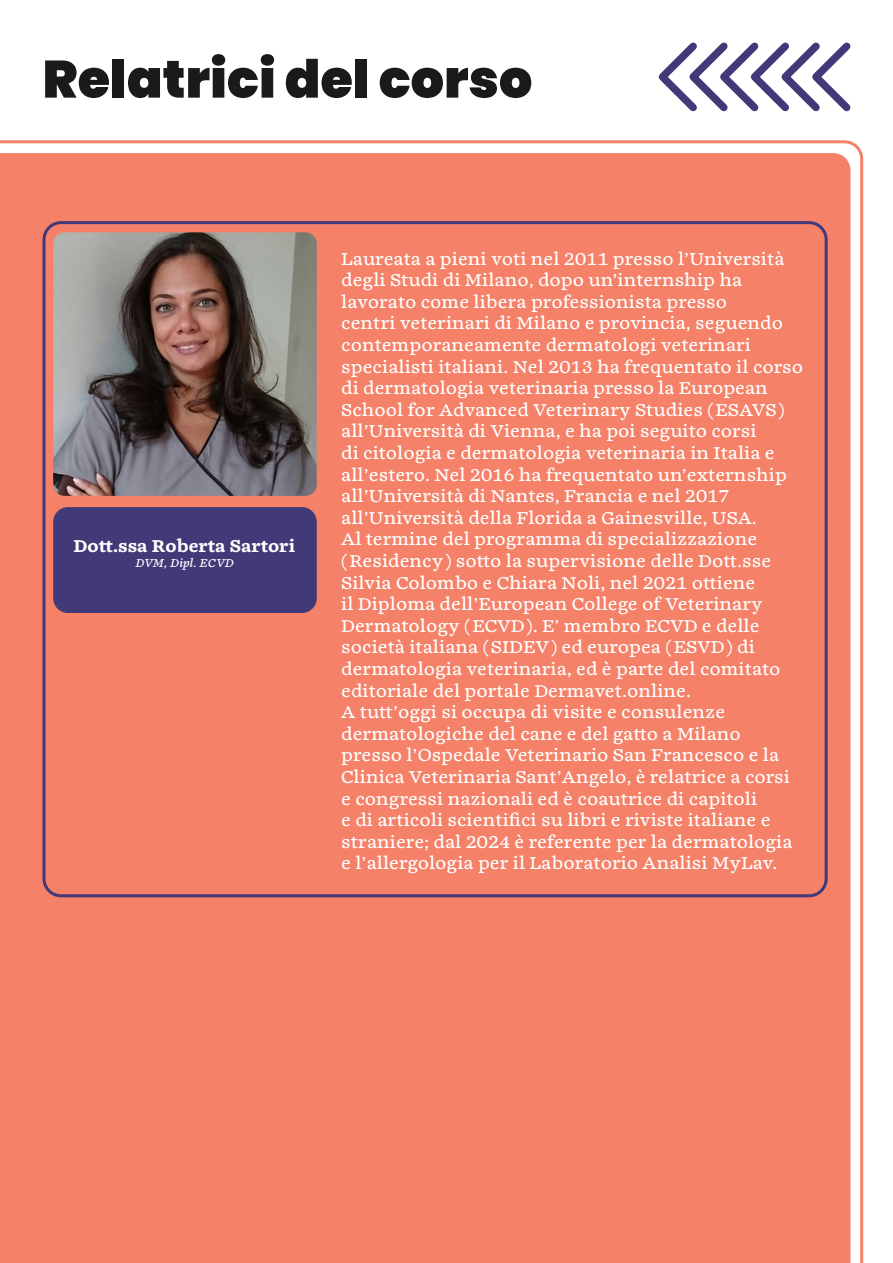
<style>
.page{position:relative;width:893px;height:1263px;background:#fff}
.page>*{position:absolute;margin:0;border:0;box-sizing:border-box;transform-origin:0 0}
.t1{font:900 52.5px "Poppins";color:#1a1a1a}
.t2{font:18px/21.6px "Chiavettieri";color:#fff}
.t3{font:700 18px "Chiavettieri";color:#fff}
.t4{font:italic 12px "Chiavettieri";color:#fff}
</style>
<div class="page">
<div style="left:0;top:140px;width:864px;height:1123px;background:#f48168"></div>
<svg style="left:658px;top:42px;width:193px;height:70px"></svg>
<div style="left:43px;top:221px;width:785px;height:676px;border:3px solid #423a78;border-radius:17px"></div>
<img style="left:53px;top:232px;width:264px;height:264px">
<div style="left:53px;top:507px;width:264px;height:106px;background:#423a78;border-radius:15px"></div>
<p class="t1" style="left:43px;top:49px;width:491px">Relatrici del corso</p>
<p class="t3" style="left:74px;top:535px;width:223px">Dott.ssa Roberta Sartori</p>
<p class="t4" style="left:135px;top:555px;width:100px">DVM, Dipl. ECVD</p>
<p class="t2" style="left:341px;top:248px;width:463px">Laureata a pieni voti nel 2011 presso l’Università degli Studi di Milano, dopo un’internship ha lavorato come libera professionista presso<br>centri veterinari di Milano e provincia, seguendo contemporaneamente dermatologi veterinari specialisti italiani. Nel 2013 ha frequentato il corso di dermatologia veterinaria presso la European School for Advanced Veterinary Studies (ESAVS) all’Università di Vienna, e ha poi seguito corsi<br>di citologia e dermatologia veterinaria in Italia e all’estero. Nel 2016 ha frequentato un’externship all’Università di Nantes, Francia e nel 2017 all’Università della Florida a Gainesville, USA.<br>Al termine del programma di specializzazione (Residency) sotto la supervisione delle Dott.sse Silvia Colombo e Chiara Noli, nel 2021 ottiene<br>il Diploma dell’European College of Veterinary Dermatology (ECVD). E’ membro ECVD e delle società italiana (SIDEV) ed europea (ESVD) di dermatologia veterinaria, ed è parte del comitato editoriale del portale Dermavet.online.</p>
<p class="t2" style="left:341px;top:702px;width:453px">A tutt’oggi si occupa di visite e consulenze dermatologiche del cane e del gatto a Milano presso l’Ospedale Veterinario San Francesco e la Clinica Veterinaria Sant’Angelo, è relatrice a corsi e congressi nazionali ed è coautrice di capitoli<br>e di articoli scientifici su libri e riviste italiane e straniere; dal 2024 è referente per la dermatologia e l’allergologia per il Laboratorio Analisi MyLav.</p>
</div>
